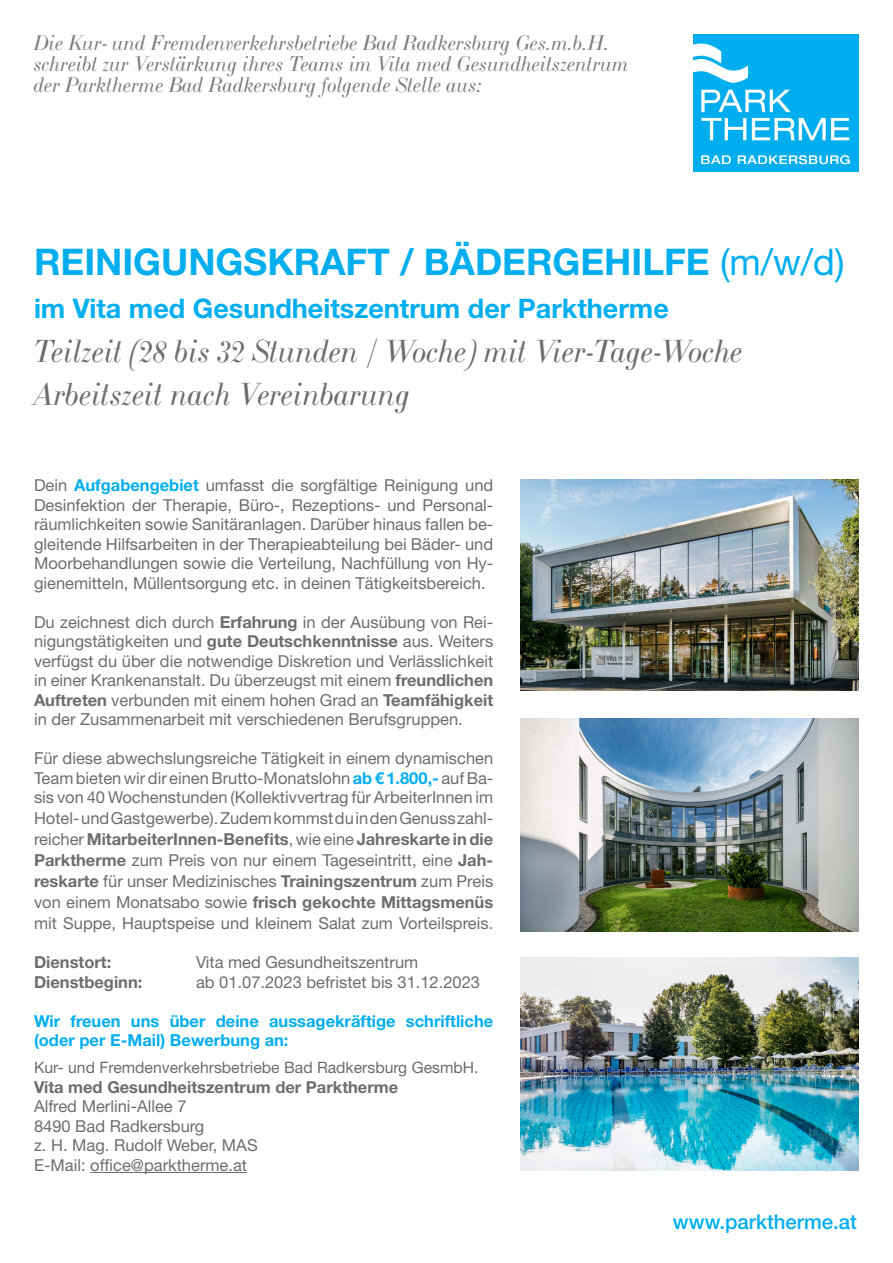
<style>
.page{position:relative;width:893px;height:1263px;background:#fff}
.page>*{position:absolute;margin:0;border:0;box-sizing:border-box;transform-origin:0 0}
.t1{font:700 36.75px "Helvetica Neue LT Pro";color:#00aeef}
.t2{font:italic 31.5px/43.5px "LTC Bodoni 175";color:#6c6d70}
.t3{font:700 27px "Helvetica Neue LT Pro";color:#00aeef}
.t4{font:italic 21px "LTC Bodoni 175";color:#7e7d7d}
.t5{font:500 20.4px "Helvetica Neue LT Pro";color:#00aeef}
.t6{font:16.5px/19.5px "Helvetica Neue LT Pro";color:#6c6d70;text-align:justify}
.t7{font:700 16.5px/19.5px "Helvetica Neue LT Pro";color:#00aeef}
.t8{font:700 16.5px "Helvetica Neue LT Pro";color:#6c6d70}
.t9{font:15.75px "Helvetica Neue LT Pro";color:#6c6d70}
.s1{font-weight:400}
.s2{font-weight:700;color:#00aeef}
.s3{font-weight:700}
</style>
<div class="page">
<hr style="left:90px;top:1172px;width:157px;height:1px;background:#6c6d70">
<img style="left:521px;top:479px;width:338px;height:212px">
<img style="left:521px;top:719px;width:338px;height:212px">
<img style="left:521px;top:958px;width:338px;height:212px">
<img style="left:693px;top:34px;width:166px;height:137px">
<p class="t4" style="left:34px;top:31px;width:577px">Die Kur- und Fremdenverkehrsbetriebe Bad Radkersburg Ges.m.b.H.</p>
<p class="t4" style="left:34px;top:52px;width:596px">schreibt zur Verstärkung ihres Teams im Vita med Gesundheitszentrum</p>
<p class="t4" style="left:34px;top:73px;width:450px">der Parktherme Bad Radkersburg folgende Stelle aus:</p>
<p class="t1" style="left:34px;top:238px;width:812px">REINIGUNGSKRAFT / BÄDERGEHILFE <span class="s1">(m/w/d)</span></p>
<p class="t3" style="left:34px;top:291px;width:636px">im Vita med Gesundheitszentrum der Parktherme</p>
<p class="t2" style="left:34px;top:330px;width:711px">Teilzeit (28 bis 32 Stunden / Woche) mit Vier-Tage-Woche<br>Arbeitszeit nach Vereinbarung</p>
<p class="t6" style="left:34px;top:475px;width:461px">Dein <span class="s2">Aufgabengebiet</span> umfasst die sorgfältige Reinigung und Desinfektion der Therapie, Büro-, Rezeptions- und Personal&shy;räumlichkeiten sowie Sanitäranlagen. Darüber hinaus fallen be&shy;gleitende Hilfsarbeiten in der Therapieabteilung bei Bäder- und Moorbehandlungen sowie die Verteilung, Nachfüllung von Hy&shy;gienemitteln, Müllentsorgung etc. in deinen Tätigkeitsbereich.</p>
<p class="t6" style="left:34px;top:612px;width:461px">Du zeichnest dich durch <span class="s3">Erfahrung</span> in der Ausübung von Rei&shy;nigungstätigkeiten und <span class="s3">gute Deutschkenntnisse</span> aus. Weiters verfügst du über die notwendige Diskretion und Verlässlichkeit in einer Krankenanstalt. Du überzeugst mit einem <span class="s3">freundlichen Auftreten</span> verbunden mit einem hohen Grad an <span class="s3">Teamfähigkeit </span>in der Zusammenarbeit mit verschiedenen Berufsgruppen.</p>
<p class="t6" style="left:34px;top:748px;width:461px">Für diese abwechslungsreiche Tätigkeit in einem dynamischen Team bieten wir dir einen Brutto-Monatslohn <span class="s2">ab € 1.800,-</span> auf Ba&shy;sis von 40 Wochenstunden (Kollektivvertrag für ArbeiterInnen im</p>
<p class="t6" style="left:34px;top:807px;width:461px;line-height:21px">Hotel- und Gastgewerbe). Zudem kommst du in den Genuss zahl&shy;reicher <span class="s3">MitarbeiterInnen-Benefits</span>, wie eine <span class="s3">Jahreskarte in die Parktherme</span> zum Preis von nur einem Tageseintritt, eine <span class="s3">Jah&shy;reskarte</span> für unser Medizinisches <span class="s3">Trainingszentrum</span> zum Preis von einem Monatsabo sowie <span class="s3">frisch gekochte Mittagsmenüs </span>mit Suppe, Hauptspeise und kleinem Salat zum Vorteilspreis.</p>
<p class="t8" style="left:34px;top:952px;width:79px">Dienstort:</p>
<p class="t6" style="left:196px;top:952px;width:224px">Vita med Gesundheitszentrum</p>
<p class="t8" style="left:34px;top:971px;width:110px">Dienstbeginn:</p>
<p class="t6" style="left:196px;top:972px;width:286px">ab 01.07.2023 befristet bis 31.12.2023</p>
<p class="t7" style="left:34px;top:1011px;width:461px">Wir freuen uns über deine aussagekräftige schriftliche (oder per E-Mail) Bewerbung an:</p>
<p class="t9" style="left:34px;top:1058px;width:446px">Kur- und Fremdenverkehrsbetriebe Bad Radkersburg GesmbH.</p>
<p class="t8" style="left:34px;top:1076px;width:366px">Vita med Gesundheitszentrum der Parktherme</p>
<p class="t6" style="left:34px;top:1096px;width:154px">Alfred Merlini-Allee 7</p>
<p class="t6" style="left:34px;top:1116px;width:172px">8490 Bad Radkersburg</p>
<p class="t6" style="left:34px;top:1135px;width:225px">z. H. Mag. Rudolf Weber, MAS</p>
<p class="t6" style="left:34px;top:1155px;width:215px">E-Mail: office@parktherme.at</p>
<p class="t5" style="left:673px;top:1209px;width:186px">www.parktherme.at</p>
</div>
